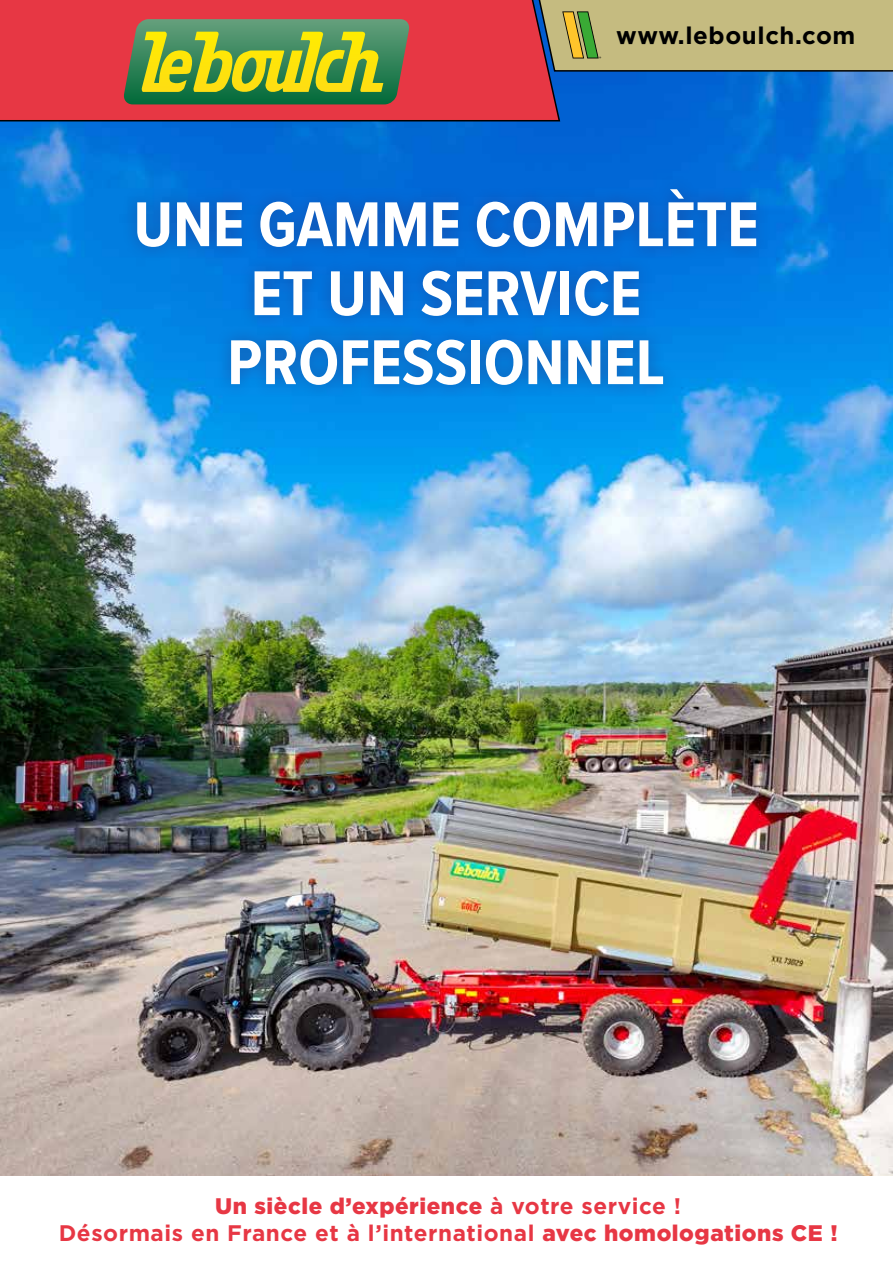
<style>
.page{position:relative;width:893px;height:1263px;background:#fff}
.page>*{position:absolute;margin:0;border:0;box-sizing:border-box;transform-origin:0 0}
.t1{font:700 65.7px/69px "Proxima Nova Cond";color:#fff;text-align:center}
.t2{font:700 24px "Gotham";letter-spacing:.025em;color:#000}
.t3{font:700 22.5px/27px "Gotham";letter-spacing:.025em;color:#e73744;text-align:center}
.s1{font-weight:900}
</style>
<div class="page">
<img style="left:0;top:72px;width:893px;height:1104px">
<div style="left:0;top:0;width:561px;height:122px;background:#e73744"></div>
<svg style="left:532px;top:0;width:361px;height:72px"></svg>
<svg style="left:123px;top:19px;width:287px;height:85px"></svg>
<div style="left:122px;top:174px;width:649px;height:226px;background:#283583;opacity:.5"></div>
<p class="t2" style="left:616px;top:21px;width:241px">www.leboulch.com</p>
<h1 class="t1" style="left:133px;top:188px;width:627px">UNE GAMME COMPLÈTE<br>ET UN SERVICE<br>PROFESSIONNEL</h1>
<p class="t3" style="left:59px;top:1192px;width:780px"><span class="s1">Un siècle d’expérience</span> à votre service !<br>Désormais en France et à l’international <span class="s1">avec homologations CE !</span></p>
</div>
